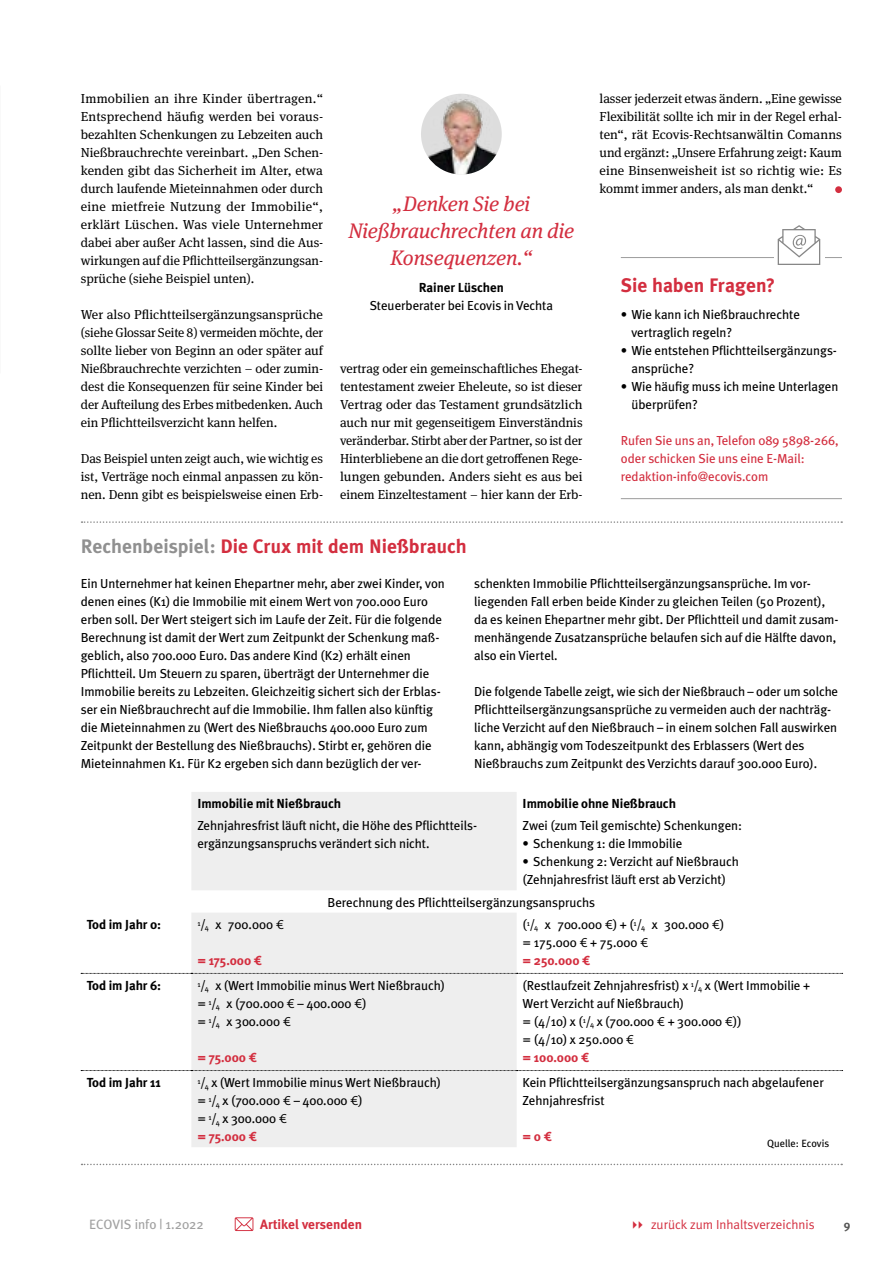
<style>
.page{position:relative;width:893px;height:1263px;background:#fff}
.page>*{position:absolute;margin:0;border:0;box-sizing:border-box;transform-origin:0 0}
.Zitat__Bild_zentrier{font:italic 21px/27px "Meta Serif OT";letter-spacing:-.005em;color:#d32e3f;text-align:center}
.x_Marginal_Head_13_P{font:700 19.5px "Meta Plus";color:#d32e3f}
.t1{font:13.5px "Meta Plus";color:#a1a1a1}
.t2{font:700 13.5px "Meta Plus";color:#d32e3f}
.Marginal_Text{font:13.05px/18px "Meta Plus";letter-spacing:-.005em;color:#000}
.Fließtext{font:13.05px/18px "Meta Serif OT";letter-spacing:-.005em;color:#000;text-align:justify}
.Marginal_Aufzählung{font:13.05px/18px "Meta Plus";letter-spacing:-.005em;color:#d32e3f}
.Marginal_Text-2{font:700 13.05px "Meta Plus";letter-spacing:-.005em;color:#000}
.Zitatgeber__Zentrier{font:13.05px/18px "Meta Plus";letter-spacing:-.005em;color:#000;text-align:center}
.t3{font:13.05px "Meta Plus Normal";color:#d32e3f}
.Marginal_Text-3{font:700 13.05px "Meta Plus";color:#d32e3f}
.t4{font:700 12px "Meta Plus";color:#575756}
.BU_7_5pt{font:10.5px "Meta Plus";color:#000}
.s1{font-weight:700}
.s2{color:#909090}
.s3{font-family:"Meta Book Expert"}
.s4{font-family:"Meta Bold Expert";font-weight:400}
.s5{font-weight:700;color:#d32e3f}
.s6{font-family:"Meta Bold Expert";color:#d32e3f}
</style>
<div class="page">
<hr style="left:621px;top:257px;width:221px;height:1px;background:#a1a1a1">
<hr style="left:621px;top:498px;width:221px;height:1px;background:#a1a1a1">
<div style="left:835px;top:186px;width:7px;height:7px;background:#d32e3f;border-radius:50%"></div>
<img style="left:421px;top:94px;width:81px;height:80px;border-radius:40px">
<svg style="left:774px;top:239px;width:50px;height:26px"></svg>
<svg style="left:778px;top:225px;width:42px;height:40px"></svg>
<svg style="left:82px;top:521px;width:760px;height:2px"></svg>
<div style="left:191px;top:792px;width:326px;height:355px;background:#eee"></div>
<svg style="left:81px;top:973px;width:762px;height:1px"></svg>
<svg style="left:81px;top:1070px;width:762px;height:1px"></svg>
<svg style="left:82px;top:1164px;width:760px;height:1px"></svg>
<svg style="left:235px;top:1217px;width:18px;height:14px"></svg>
<p class="Fließtext" style="left:81px;top:90px;width:244px">Immobilien an ihre Kinder übertragen.“ Entsprechend häufig werden bei voraus&shy;bezahlten Schenkungen zu Lebzeiten auch Nießbrauchrechte vereinbart. „Den Schen&shy;kenden gibt das Sicherheit im Alter, etwa durch laufende Mieteinnahmen oder durch eine mietfreie Nutzung der Immobilie“, erklärt Lüschen. Was viele Unternehmer dabei aber außer Acht lassen, sind die Aus&shy;wirkungen auf die Pflichtteilsergänzungsan&shy;sprüche (siehe Beispiel unten).</p>
<p class="Fließtext" style="left:81px;top:306px;width:244px">Wer also Pflichtteilsergänzungsansprüche (siehe Glossar Seite 8) vermeiden möchte, der sollte lieber von Beginn an oder später auf Nießbrauchrechte verzichten – oder zumin&shy;dest die Konsequenzen für seine Kinder bei der Aufteilung des Erbes mitbedenken. Auch ein Pflichtteilsverzicht kann helfen.</p>
<p class="Fließtext" style="left:81px;top:450px;width:244px">Das Beispiel unten zeigt auch, wie wichtig es ist, Verträge noch einmal anpassen zu kön&shy;nen. Denn gibt es beispielsweise einen Erb-</p>
<p class="Zitat__Bild_zentrier" style="left:348px;top:190px;width:227px">„Denken Sie bei<br>Nießbrauchrechten an die<br>Konsequenzen.“</p>
<p class="Zitatgeber__Zentrier" style="left:370px;top:278px;width:185px"><span class="s1">Rainer Lüschen<br></span>Steuerberater bei Ecovis in Vechta</p>
<p class="Fließtext" style="left:340px;top:360px;width:244px">vertrag oder ein gemeinschaftliches Ehegat&shy;tentestament zweier Eheleute, so ist dieser Vertrag oder das Testament grundsätzlich auch nur mit gegenseitigem Einverständnis veränderbar. Stirbt aber der Partner, so ist der Hinterbliebene an die dort getroffenen Rege&shy;lungen gebunden. Anders sieht es aus bei einem Einzeltestament – hier kann der Erb-</p>
<p class="Fließtext" style="left:600px;top:90px;width:244px">lasser jederzeit etwas ändern. „Eine gewisse Flexibilität sollte ich mir in der Regel erhal&shy;ten“, rät Ecovis-Rechtsanwältin Comanns und ergänzt: „Unsere Erfahrung zeigt: Kaum eine Binsenweisheit ist so richtig wie: Es kommt immer anders, als man denkt.“</p>
<p class="x_Marginal_Head_13_P" style="left:621px;top:274px;width:156px">Sie haben Fragen?</p>
<p class="Marginal_Text" style="left:631px;top:305px;width:170px;text-indent:-11px">• Wie kann ich Nießbrauchrechte vertraglich regeln?</p>
<p class="Marginal_Text" style="left:631px;top:341px;width:207px;text-indent:-11px">• Wie entstehen Pflichtteilsergänzungs&shy;ansprüche?</p>
<p class="Marginal_Text" style="left:631px;top:377px;width:208px;text-indent:-11px">• Wie häufig muss ich meine Unterlagen überprüfen?</p>
<p class="Marginal_Aufzählung" style="left:621px;top:431px;width:219px">Rufen Sie uns an, Telefon 089 5898-266, oder schicken Sie uns eine E-Mail: redaktion-info@ecovis.com</p>
<p class="x_Marginal_Head_13_P" style="left:81px;top:535px;width:387px"><span class="s2">Rechenbeispiel:</span> Die Crux mit dem Nießbrauch</p>
<p class="Marginal_Text" style="left:81px;top:574px;width:366px">Ein Unternehmer hat keinen Ehepartner mehr, aber zwei Kinder, von denen eines (K1) die Immobilie mit einem Wert von 700.000 Euro erben soll. Der Wert steigert sich im Laufe der Zeit. Für die folgende Berechnung ist damit der Wert zum Zeitpunkt der Schenkung maß&shy;geblich, also 700.000 Euro. Das andere Kind (K2) erhält einen Pflichtteil. Um Steuern zu sparen, überträgt der Unternehmer die Immobilie bereits zu Lebzeiten. Gleichzeitig sichert sich der Erblas&shy;ser ein Nießbrauchrecht auf die Immobilie. Ihm fallen also künftig die Mieteinnahmen zu (Wert des Nießbrauchs 400.000 Euro zum Zeitpunkt der Bestellung des Nießbrauchs). Stirbt er, gehören die Mieteinnahmen K1. Für K2 ergeben sich dann bezüglich der ver-</p>
<p class="Marginal_Text" style="left:474px;top:574px;width:366px">schenkten Immobilie Pflichtteilsergänzungsansprüche. Im vor&shy;liegenden Fall erben beide Kinder zu gleichen Teilen (50 Prozent), da es keinen Ehepartner mehr gibt. Der Pflichtteil und damit zusam&shy;menhängende Zusatzansprüche belaufen sich auf die Hälfte davon, also ein Viertel.</p>
<p class="Marginal_Text" style="left:474px;top:682px;width:366px">Die folgende Tabelle zeigt, wie sich der Nießbrauch – oder um solche Pflichtteilsergänzungsansprüche zu vermeiden auch der nachträg&shy;liche Verzicht auf den Nießbrauch – in einem solchen Fall auswirken kann, abhängig vom Todeszeitpunkt des Erblassers (Wert des Nießbrauchs zum Zeitpunkt des Verzichts darauf 300.000 Euro).</p>
<p class="Marginal_Text-2" style="left:197px;top:796px;width:145px">Immobilie mit Nießbrauch</p>
<p class="Marginal_Text-2" style="left:523px;top:796px;width:155px">Immobilie ohne Nießbrauch</p>
<p class="Marginal_Text" style="left:197px;top:817px;width:280px">Zehnjahresfrist läuft nicht, die Höhe des Pflichtteils&shy;ergänzungsanspruchs verändert sich nicht.</p>
<p class="Marginal_Text" style="left:523px;top:817px;width:221px">Zwei (zum Teil gemischte) Schenkungen:</p>
<p class="Marginal_Text" style="left:523px;top:835px;width:161px">• Schenkung 1: die Immobilie</p>
<p class="Marginal_Text" style="left:523px;top:853px;width:218px">• Schenkung 2: Verzicht auf Nießbrauch</p>
<p class="Marginal_Text" style="left:523px;top:871px;width:205px">(Zehnjahresfrist läuft erst ab Verzicht)</p>
<p class="Marginal_Text" style="left:328px;top:893px;width:269px">Berechnung des Pflichtteilsergänzungsanspruchs</p>
<p class="Marginal_Text-2" style="left:87px;top:917px;width:76px">Tod im Jahr 0:</p>
<p class="Marginal_Text" style="left:197px;top:915px;width:88px"><sup>1</sup>/<sub>4</sub> x 700.000 <span class="s3">€</span></p>
<p class="Marginal_Text-3" style="left:197px;top:953px;width:66px">= 175.000 <span class="s4">€</span></p>
<p class="Marginal_Text-2" style="left:87px;top:978px;width:76px">Tod im Jahr 6:</p>
<p class="Marginal_Text" style="left:197px;top:976px;width:249px"><sup>1</sup>/<sub>4</sub> x (Wert Immobilie minus Wert Nießbrauch) = <sup>1</sup>/<sub>4</sub> x (700.000 <span class="s3">€</span> – 400.000 <span class="s3">€</span>)<br>= <sup>1</sup>/<sub>4</sub> x 300.000 <span class="s3">€</span></p>
<p class="Marginal_Text-3" style="left:197px;top:1050px;width:61px">= 75.000 <span class="s4">€</span></p>
<p class="Marginal_Text" style="left:523px;top:915px;width:203px">(<sup>1</sup>/<sub>4</sub> x 700.000 <span class="s3">€</span>) + (<sup>1</sup>/<sub>4</sub> x 300.000 <span class="s3">€</span>) = 175.000 <span class="s3">€</span> + 75.000 <span class="s3">€<br></span><span class="s5">= 250.000</span> <span class="s6">€</span></p>
<p class="Marginal_Text" style="left:523px;top:976px;width:289px">(Restlaufzeit Zehnjahresfrist) x <sup>1</sup>/<sub>4</sub> x (Wert Immobilie +<br>Wert Verzicht auf Nießbrauch)</p>
<p class="Marginal_Text" style="left:523px;top:1012px;width:221px">= (4/10) x (<sup>1</sup>/<sub>4</sub> x (700.000 <span class="s3">€</span> + 300.000 <span class="s3">€</span>)) = (4/10) x 250.000 <span class="s3">€<br></span><span class="s5">= 100.000</span> <span class="s6">€</span> <span class="s5">€</span></p>
<p class="Marginal_Text-2" style="left:87px;top:1075px;width:76px">Tod im Jahr 11</p>
<p class="Marginal_Text" style="left:197px;top:1073px;width:245px"><sup>1</sup>/<sub>4</sub> x (Wert Immobilie minus Wert Nießbrauch) = <sup>1</sup>/<sub>4</sub> x (700.000 <span class="s3">€</span> – 400.000 <span class="s3">€</span>)<br>= <sup>1</sup>/<sub>4</sub> x 300.000 <span class="s3">€<br></span><span class="s5">= 75.000</span> <span class="s6">€</span></p>
<p class="Marginal_Text" style="left:523px;top:1073px;width:303px">Kein Pflichtteilsergänzungsanspruch nach abgelaufener<br>Zehnjahresfrist</p>
<p class="Marginal_Text-3" style="left:523px;top:1129px;width:31px">= 0 <span class="s4">€</span></p>
<p class="BU_7_5pt" style="left:767px;top:1137px;width:64px">Quelle: Ecovis</p>
<p class="t1" style="left:89px;top:1216px;width:116px">ECOVIS info | 1.2022</p>
<p class="t2" style="left:260px;top:1216px;width:103px">Artikel versenden</p>
<p class="t3" style="left:651px;top:1217px;width:165px">zurück zum Inhaltsverzeichnis</p>
<p class="t4" style="left:844px;top:1218px;width:8px">9</p>
</div>
